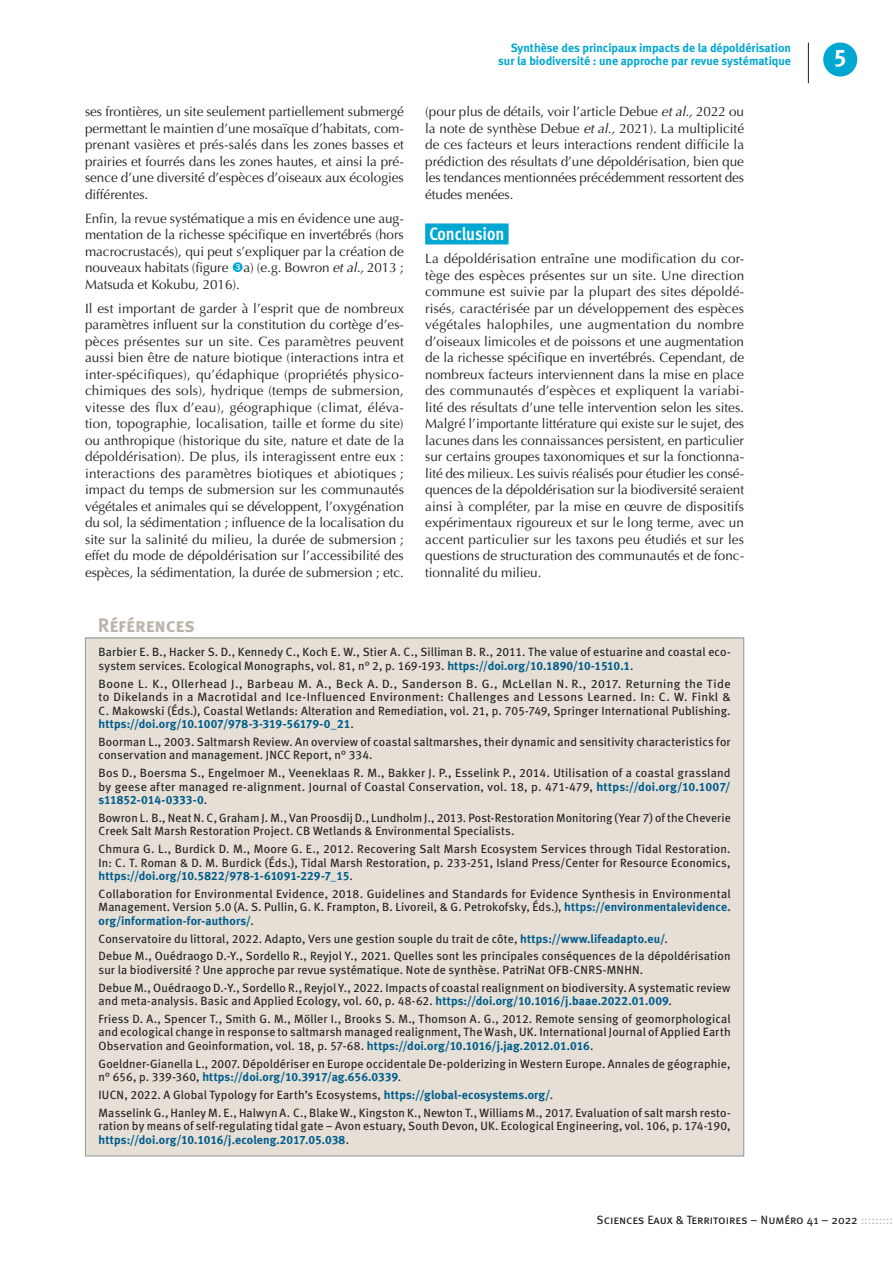
<style>
.page{position:relative;width:893px;height:1263px;background:#fff}
.page>*{position:absolute;margin:0;border:0;box-sizing:border-box;transform-origin:0 0}
.t1{font:24px "Meta Bold Caps Expert";color:#fff}
.Titre_Référence{font:19.5px "Meta Bold LF Caps";color:#bcb4ab}
.H1_bleu{font:700 18px "Meta Cond OT";color:#fff}
.Texte_article{font:13.5px/16.5px "Optima";letter-spacing:-.005em;color:#231f20;text-align:justify}
.Références{font:12px/13.5px "Meta Book LF";letter-spacing:.01em;color:#231f20}
.t2{font:12px/13.5px "Meta Bold LF";color:#00a7d1;text-align:right}
.t3{font:12px "Meta Book Caps";color:#231f20}
.s1{font-style:italic}
.s2{font-family:"Meta Bold LF";color:#005c8a}
.s3{color:#bcbdc0}
</style>
<div class="page">
<div style="left:823px;top:43px;width:34px;height:34px;background:#00a7d1;border-radius:50%"></div>
<hr style="left:808px;top:43px;width:1px;height:40px;background:#231f20">
<div style="left:425px;top:223px;width:84px;height:21px;background:#00a7d1"></div>
<div style="left:85px;top:638px;width:659px;height:518px;background:#e5dfd6"></div>
<p class="Texte_article" style="left:85px;top:104px;width:320px">ses frontières, un site seulement partiellement submergé permettant le maintien d’une mosaïque d’habitats, com&shy;prenant vasières et prés-salés dans les zones basses et prairies et fourrés dans les zones hautes, et ainsi la pré&shy;sence d’une diversité d’espèces d’oiseaux aux écologies différentes.</p>
<p class="Texte_article" style="left:85px;top:210px;width:320px">Enfin, la revue systématique a mis en évidence une aug&shy;mentation de la richesse spécifique en invertébrés (hors macrocrustacés), qui peut s’expliquer par la création de nouveaux habitats (figure a) (e.g. Bowron <span class="s1">et al.,</span> 2013 ; Matsuda et Kokubu, 2016).</p>
<p class="Texte_article" style="left:85px;top:300px;width:321px">Il est important de garder à l’esprit que de nombreux paramètres influent sur la constitution du cortège d’es&shy;pèces présentes sur un site. Ces paramètres peuvent aussi bien être de nature biotique (interactions intra et inter-spécifiques), qu’édaphique (propriétés physico&shy;chimiques des sols), hydrique (temps de submersion, vitesse des flux d’eau), géographique (climat, éléva&shy;tion, topographie, localisation, taille et forme du site) ou anthropique (historique du site, nature et date de la dépoldérisation). De plus, ils interagissent entre eux : interactions des paramètres biotiques et abiotiques ; impact du temps de submersion sur les communautés végétales et animales qui se développent, l’oxygénation du sol, la sédimentation ; influence de la localisation du site sur la salinité du milieu, la durée de submersion ; effet du mode de dépoldérisation sur l’accessibilité des espèces, la sédimentation, la durée de submersion ; etc.</p>
<p class="t2" style="left:498px;top:41px;width:294px">Synthèse des principaux impacts de la dépoldérisation sur la biodiversité : une approche par revue systématique</p>
<p class="Texte_article" style="left:425px;top:104px;width:320px">(pour plus de détails, voir l’article Debue <span class="s1">et al.,</span> 2022 ou la note de synthèse Debue <span class="s1">et al.,</span> 2021). La multiplicité de ces facteurs et leurs interactions rendent difficile la prédiction des résultats d’une dépoldérisation, bien que les tendances mentionnées précédemment ressortent des études menées.</p>
<p class="H1_bleu" style="left:429px;top:223px;width:76px">Conclusion</p>
<p class="Texte_article" style="left:425px;top:250px;width:321px">La dépoldérisation entraîne une modification du cor&shy;tège des espèces présentes sur un site. Une direction commune est suivie par la plupart des sites dépoldé&shy;risés, caractérisée par un développement des espèces végétales halophiles, une augmentation du nombre d’oiseaux limicoles et de poissons et une augmentation de la richesse spécifique en invertébrés. Cependant, de nombreux facteurs interviennent dans la mise en place des communautés d’espèces et expliquent la variabi&shy;lité des résultats d’une telle intervention selon les sites.<br>Malgré l’importante littérature qui existe sur le sujet, des lacunes dans les connaissances persistent, en particulier sur certains groupes taxonomiques et sur la fonctionna&shy;lité des milieux. Les suivis réalisés pour étudier les consé&shy;quences de la dépoldérisation sur la biodiversité seraient ainsi à compléter, par la mise en œuvre de dispositifs expérimentaux rigoureux et sur le long terme, avec un accent particulier sur les taxons peu étudiés et sur les questions de structuration des communautés et de fonc&shy;tionnalité du milieu.</p>
<p class="Titre_Référence" style="left:98px;top:613px;width:99px">Références</p>
<p class="Références" style="left:99px;top:645px;width:634px">Barbier E. B., Hacker S. D., Kennedy C., Koch E. W., Stier A. C., Silliman B. R., 2011. The value of estuarine and coastal eco&shy;system services. Ecological Monographs, vol. 81, n° 2, p. 169‑193. <span class="s2">https://doi.org/10.1890/10-1510.1</span>.</p>
<p class="Références" style="left:99px;top:676px;width:634px;text-align:justify">Boone L. K., Ollerhead J., Barbeau M. A., Beck A. D., Sanderson B. G., McLellan N. R., 2017. Returning the Tide to Dikelands in a Macrotidal and Ice-Influenced Environment: Challenges and Lessons Learned. In: C. W. Finkl &amp; C. Makowski (Éds.), Coastal Wetlands: Alteration and Remediation, vol. 21, p. 705‑749, Springer International Publishing. <span class="s2">https://doi.org/10.1007/978-3-319-56179-0_21</span>.</p>
<p class="Références" style="left:99px;top:735px;width:634px">Boorman L., 2003. Saltmarsh Review. An overview of coastal saltmarshes, their dynamic and sensitivity characteristics for conservation and management. JNCC Report, n° 334.</p>
<p class="Références" style="left:99px;top:766px;width:634px;text-align:justify">Bos D., Boersma S., Engelmoer M., Veeneklaas R. M., Bakker J. P., Esselink P., 2014. Utilisation of a coastal grassland by geese after managed re-alignment. Journal of Coastal Conservation, vol. 18, p. 471‑479, <span class="s2">https://doi.org/10.1007/ s11852-014-0333-0</span>.</p>
<p class="Références" style="left:99px;top:811px;width:634px">Bowron L. B., Neat N. C, Graham J. M., Van Proosdij D., Lundholm J., 2013. Post-Restoration Monitoring (Year 7) of the Cheverie<br>Creek Salt Marsh Restoration Project. CB Wetlands &amp; Environmental Specialists.</p>
<p class="Références" style="left:99px;top:842px;width:634px;text-align:justify">Chmura G. L., Burdick D. M., Moore G. E., 2012. Recovering Salt Marsh Ecosystem Services through Tidal Restoration.<br>In: C. T. Roman &amp; D. M. Burdick (Éds.), Tidal Marsh Restoration, p. 233‑251, Island Press/Center for Resource Economics, <span class="s2">https://doi.org/10.5822/978-1-61091-229-7_15</span>.</p>
<p class="Références" style="left:99px;top:887px;width:634px;text-align:justify">Collaboration for Environmental Evidence, 2018. Guidelines and Standards for Evidence Synthesis in Environmental Management. Version 5.0 (A. S. Pullin, G. K. Frampton, B. Livoreil, &amp; G. Petrokofsky, Éds.), <span class="s2">https://environmentalevidence. org/information-for-authors/</span>.</p>
<p class="Références" style="left:99px;top:931px;width:571px">Conservatoire du littoral, 2022. Adapto, Vers une gestion souple du trait de côte, <span class="s2">https://www.lifeadapto.eu/</span>.</p>
<p class="Références" style="left:99px;top:949px;width:634px">Debue M., Ouédraogo D.-Y., Sordello R., Reyjol Y., 2021. Quelles sont les principales conséquences de la dépoldérisation sur la biodiversité ? Une approche par revue systématique. Note de synthèse. PatriNat OFB-CNRS-MNHN.</p>
<p class="Références" style="left:99px;top:980px;width:633px">Debue M., Ouédraogo D.-Y., Sordello R., Reyjol Y., 2022. Impacts of coastal realignment on biodiversity. A systematic review and meta-analysis. Basic and Applied Ecology, vol. 60, p. 48‑62. <span class="s2">https://doi.org/10.1016/j.baae.2022.01.009</span>.</p>
<p class="Références" style="left:99px;top:1012px;width:634px;text-align:justify">Friess D. A., Spencer T., Smith G. M., Möller I., Brooks S. M., Thomson A. G., 2012. Remote sensing of geomorphological and ecological change in response to saltmarsh managed realignment, The Wash, UK. International Journal of Applied Earth Observation and Geoinformation, vol. 18, p. 57‑68. <span class="s2">https://doi.org/10.1016/j.jag.2012.01.016</span>.</p>
<p class="Références" style="left:99px;top:1056px;width:634px">Goeldner-Gianella L., 2007. Dépoldériser en Europe occidentale De-polderizing in Western Europe. Annales de géographie, n° 656, p. 339-360, <span class="s2">https://doi.org/10.3917/ag.656.0339</span>.</p>
<p class="Références" style="left:99px;top:1088px;width:456px">IUCN, 2022. A Global Typology for Earth’s Ecosystems, <span class="s2">https://global-ecosystems.org/</span>.</p>
<p class="Références" style="left:99px;top:1105px;width:634px;text-align:justify">Masselink G., Hanley M. E., Halwyn A. C., Blake W., Kingston K., Newton T., Williams M., 2017. Evaluation of salt marsh resto&shy;ration by means of self-regulating tidal gate – Avon estuary, South Devon, UK. Ecological Engineering, vol. 106, p. 174‑190, <span class="s2">https://doi.org/10.1016/j.ecoleng.2017.05.038</span>.</p>
<h1 class="t1" style="left:834px;top:43px;width:13px">5</h1>
<p class="t3" style="left:597px;top:1213px;width:298px">Sciences Eaux &amp; Territoires – Numéro 41 – 2022 <span class="s3">:::::::::</span></p>
</div>
